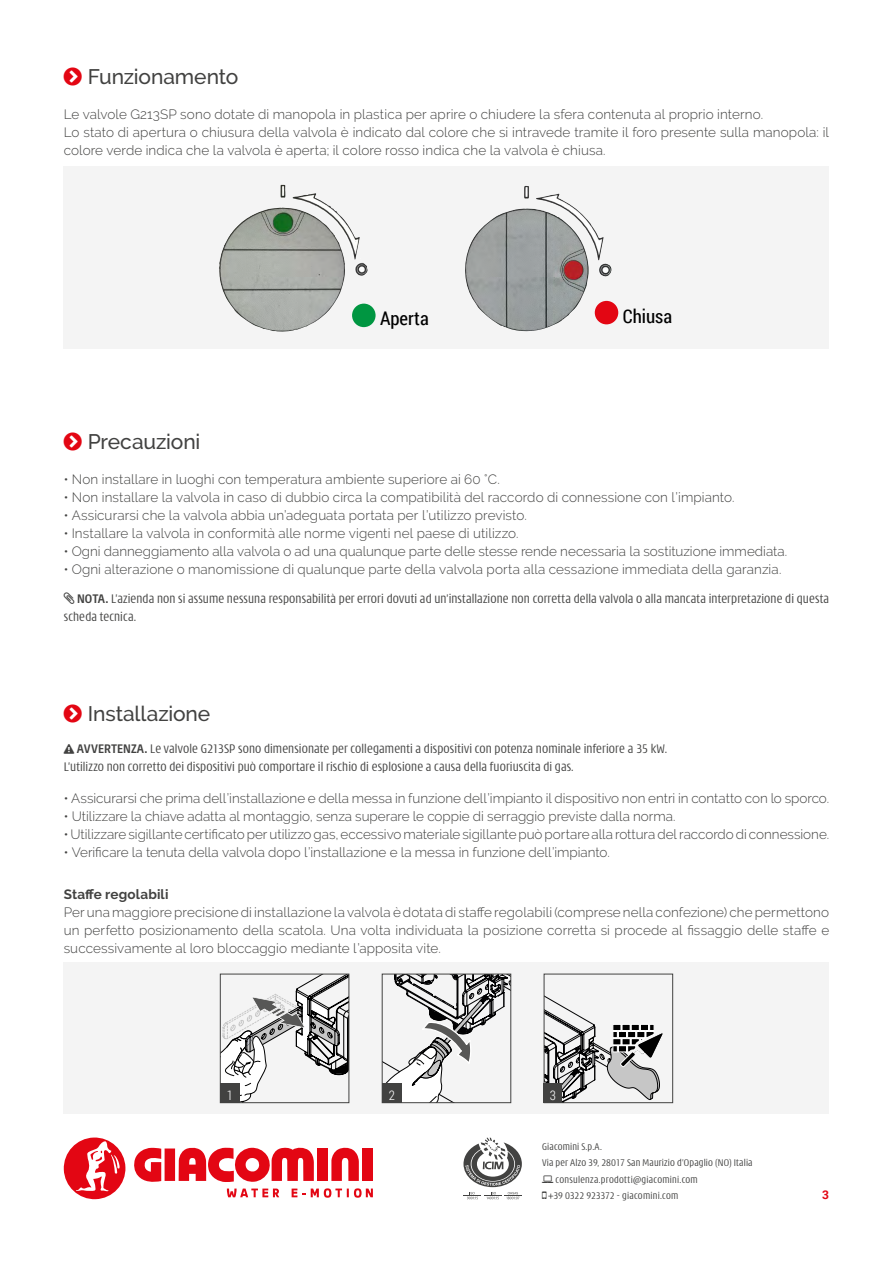
<style>
.page{position:relative;width:893px;height:1263px;background:#fff}
.page>*{position:absolute;margin:0;border:0;box-sizing:border-box;transform-origin:0 0}
.t1{font:500 21px "Raleway";letter-spacing:-.005em;color:#424241}
.t2{font:18.75px "Roboto Condensed";color:#000}
.t3{font:300 13.5px/18px "Raleway";letter-spacing:.005em;color:#424241}
.t4{font:300 condensed 13.5px/18px "Modena";letter-spacing:.01em;color:#424241}
.t5{font:700 13.5px "Raleway";letter-spacing:.01em;color:#424241}
.t6{font:300 13.2px "Roboto Condensed";color:#fff}
.t7{font:700 12px "Roboto";color:#e30613}
.t8{font:300 condensed 10.5px "Modena";letter-spacing:.02em;color:#424241}
.s1{font-weight:700}
</style>
<div class="page">
<svg style="left:134px;top:1148px;width:27px;height:34px"></svg>
<div style="left:165px;top:1148px;width:10px;height:33px;background:#e30613"></div>
<div style="left:317px;top:1148px;width:11px;height:33px;background:#e30613"></div>
<svg style="left:331px;top:1147px;width:28px;height:34px"></svg>
<div style="left:362px;top:1148px;width:11px;height:33px;background:#e30613"></div>
<svg style="left:179px;top:1147px;width:135px;height:35px"></svg>
<svg style="left:292px;top:1188px;width:13px;height:9px"></svg>
<svg style="left:311px;top:1188px;width:62px;height:10px"></svg>
<svg style="left:227px;top:1188px;width:52px;height:9px"></svg>
<svg style="left:64px;top:1137px;width:62px;height:62px"></svg>
<svg style="left:463px;top:1137px;width:59px;height:62px"></svg>
<div style="left:64px;top:166px;width:765px;height:183px;background:#f4f4f4"></div>
<img style="left:219px;top:185px;width:141px;height:147px">
<div style="left:352px;top:304px;width:24px;height:23px;background:#009641;border-radius:50%"></div>
<img style="left:465px;top:186px;width:147px;height:146px">
<div style="left:595px;top:301px;width:23px;height:23px;background:#e30613;border-radius:50%"></div>
<div style="left:64px;top:962px;width:765px;height:152px;background:#f4f4f4"></div>
<svg style="left:222px;top:976px;width:125px;height:125px"></svg>
<div style="left:220px;top:974px;width:129px;height:129px;border:1px solid #424241"></div>
<div style="left:220px;top:1083px;width:20px;height:20px;background:#424241"></div>
<svg style="left:384px;top:976px;width:125px;height:125px"></svg>
<div style="left:382px;top:974px;width:129px;height:129px;border:1px solid #424241"></div>
<div style="left:382px;top:1083px;width:20px;height:20px;background:#424241"></div>
<svg style="left:546px;top:996px;width:117px;height:105px"></svg>
<div style="left:544px;top:974px;width:129px;height:129px;border:1px solid #424241"></div>
<div style="left:544px;top:1083px;width:18px;height:20px;background:#424241"></div>
<h1 class="t1" style="left:88px;top:64px;width:152px">Funzionamento</h1>
<p class="t3" style="left:64px;top:105px;width:767px">Le valvole G213SP sono dotate di manopola in plastica per aprire o chiudere la sfera contenuta al proprio interno.<br>Lo stato di apertura o chiusura della valvola è indicato dal colore che si intravede tramite il foro presente sulla manopola: il colore verde indica che la valvola è aperta; il colore rosso indica che la valvola è chiusa.</p>
<h2 class="t2" style="left:380px;top:306px;width:50px">Aperta</h2>
<h2 class="t2" style="left:623px;top:304px;width:51px">Chiusa</h2>
<h1 class="t1" style="left:88px;top:429px;width:114px">Precauzioni</h1>
<p class="t3" style="left:64px;top:470px;width:437px">• Non installare in luoghi con temperatura ambiente superiore ai 60 °C.</p>
<p class="t3" style="left:64px;top:488px;width:672px">• Non installare la valvola in caso di dubbio circa la compatibilità del raccordo di connessione con l’impianto.</p>
<p class="t3" style="left:64px;top:506px;width:465px">• Assicurarsi che la valvola abbia un’adeguata portata per l’utilizzo previsto.</p>
<p class="t3" style="left:64px;top:524px;width:456px">• Installare la valvola in conformità alle norme vigenti nel paese di utilizzo.</p>
<p class="t3" style="left:64px;top:542px;width:725px">• Ogni danneggiamento alla valvola o ad una qualunque parte delle stesse rende necessaria la sostituzione immediata.</p>
<p class="t3" style="left:64px;top:560px;width:719px">• Ogni alterazione o manomissione di qualunque parte della valvola porta alla cessazione immediata della garanzia.</p>
<p class="t4" style="left:64px;top:590px;width:767px;text-indent:13px"><span class="s1">NOTA.</span> L’azienda non si assume nessuna responsabilità per errori dovuti ad un’installazione non corretta della valvola o alla mancata interpretazione di questa scheda tecnica.</p>
<h1 class="t1" style="left:88px;top:701px;width:124px">Installazione</h1>
<p class="t4" style="left:64px;top:740px;width:605px">❑ <span class="s1">AVVERTENZA.</span> Le valvole G213SP sono dimensionate per collegamenti a dispositivi con potenza nominale inferiore a 35 kW.<br>L’utilizzo non corretto dei dispositivi può comportare il rischio di esplosione a causa della fuoriuscita di gas.</p>
<p class="t3" style="left:64px;top:789px;width:767px">• Assicurarsi che prima dell’installazione e della messa in funzione dell’impianto il dispositivo non entri in contatto con lo sporco.</p>
<p class="t3" style="left:64px;top:807px;width:613px">• Utilizzare la chiave adatta al montaggio, senza superare le coppie di serraggio previste dalla norma.</p>
<p class="t3" style="left:64px;top:825px;width:767px">• Utilizzare sigillante certificato per utilizzo gas, eccessivo materiale sigillante può portare alla rottura del raccordo di connessione.</p>
<p class="t3" style="left:64px;top:843px;width:547px">• Verificare la tenuta della valvola dopo l’installazione e la messa in funzione dell’impianto.</p>
<p class="t5" style="left:64px;top:886px;width:106px">Staffe regolabili</p>
<p class="t3" style="left:64px;top:903px;width:767px;text-align:justify">Per una maggiore precisione di installazione la valvola è dotata di staffe regolabili (comprese nella confezione) che permettono un perfetto posizionamento della scatola. Una volta individuata la posizione corretta si procede al fissaggio delle staffe e successivamente al loro bloccaggio mediante l’apposita vite.</p>
<p class="t6" style="left:227px;top:1086px;width:8px">1</p>
<p class="t6" style="left:389px;top:1086px;width:8px">2</p>
<p class="t6" style="left:550px;top:1086px;width:8px">3</p>
<p class="t8" style="left:542px;top:1141px;width:61px">Giacomini S.p.A.</p>
<p class="t8" style="left:542px;top:1158px;width:212px">Via per Alzo 39, 28017 San Maurizio d’Opaglio (NO) Italia</p>
<p class="t8" style="left:556px;top:1174px;width:144px">consulenza.prodotti@giacomini.com</p>
<p class="t8" style="left:549px;top:1191px;width:131px">+39 0322 923372 - giacomini.com</p>
<p class="t7" style="left:822px;top:1186px;width:8px">3</p>
</div>
